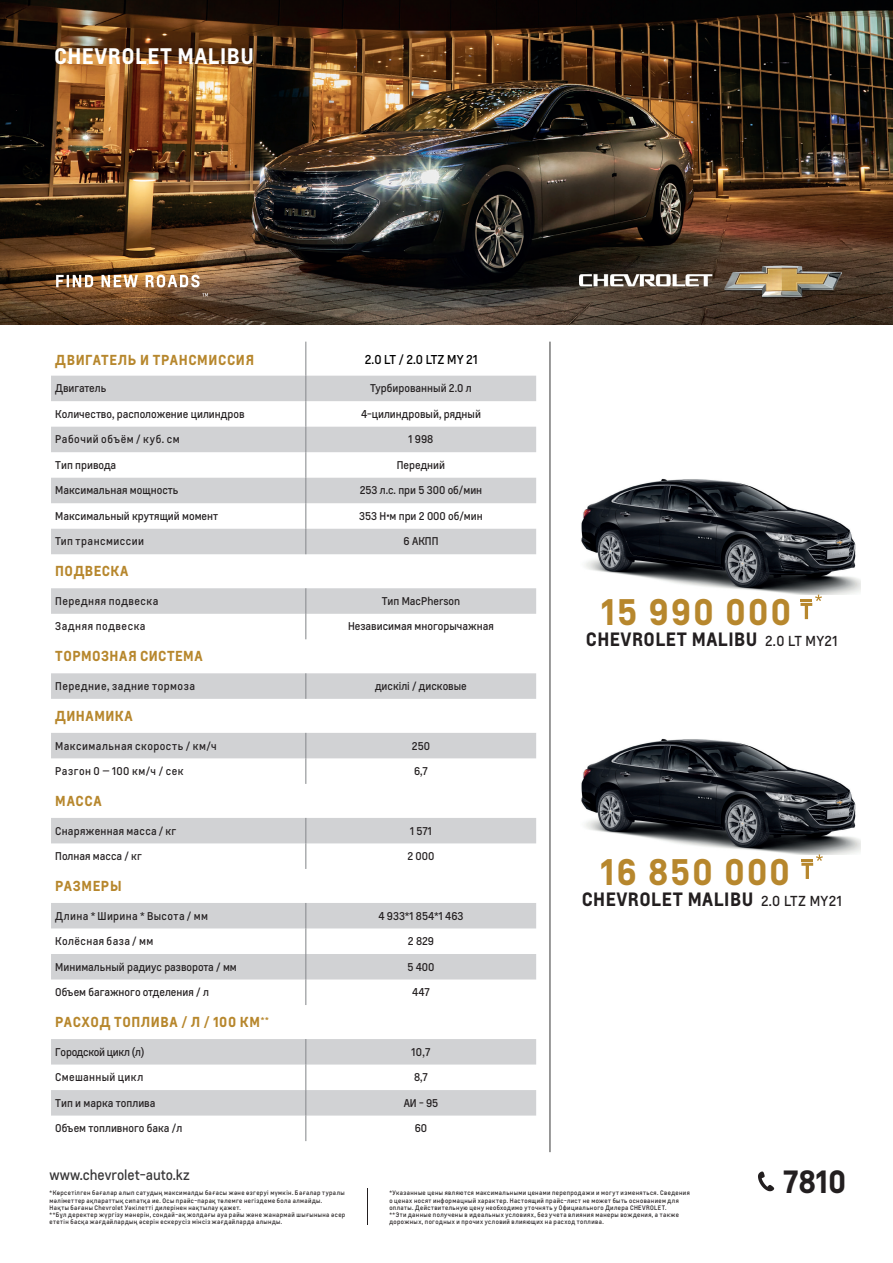
<style>
.page{position:relative;width:893px;height:1263px;background:#fff}
.page>*{position:absolute;margin:0;border:0;box-sizing:border-box;transform-origin:0 0}
.t1{font:700 34.5px "Louis";letter-spacing:.05em;color:#b7872d}
.t2{font:700 30px "Louis";color:#231f20}
.t3{font:700 21px "Louis";letter-spacing:.025em;color:#fff}
.t4{font:700 18px "Louis";letter-spacing:.025em;color:#231f20}
.t5{font:700 13.5px "Louis";letter-spacing:.045em;color:#b7872d}
.t6{font:13.5px "Louis";color:#363536}
.t7{font:12px "Louis";letter-spacing:-.005em;color:#000}
.t8{font:10.5px "Louis";color:#231f20}
.t9{font:10.5px "Louis";letter-spacing:.045em;color:#231f20}
.t10{font:10.5px "Louis";letter-spacing:.03em;color:#231f20}
.t11{font:10.5px "Louis";letter-spacing:.025em;color:#231f20}
.t12{font:10.5px "Louis";letter-spacing:.05em;color:#231f20}
.t13{font:10.5px "Louis";letter-spacing:-.025em;color:#231f20}
.t14{font:10.5px "Louis";letter-spacing:.035em;color:#231f20}
.t15{font:10.5px "Louis";letter-spacing:.055em;color:#231f20}
.t16{font:6px/7.2px "Louis";letter-spacing:.065em;color:#231f20}
.s1{font-weight:400;font-size:13.5px}
</style>
<div class="page">
<img style="left:0;top:0;width:893px;height:324px">
<img style="left:580px;top:263px;width:262px;height:36px">
<svg style="left:56px;top:275px;width:144px;height:12px"></svg>
<svg style="left:202px;top:293px;width:6px;height:4px"></svg>
<img style="left:581px;top:738px;width:280px;height:117px">
<svg style="left:801px;top:854px;width:22px;height:25px"></svg>
<img style="left:581px;top:478px;width:280px;height:117px">
<svg style="left:800px;top:595px;width:22px;height:24px"></svg>
<svg style="left:758px;top:1171px;width:16px;height:20px"></svg>
<hr style="left:367px;top:1188px;width:1px;height:36px;background:#231f20">
<svg style="left:51px;top:376px;width:485px;height:739px"></svg>
<svg style="left:51px;top:818px;width:485px;height:110px"></svg>
<hr style="left:305px;top:342px;width:1px;height:34px;background:#8a8c8f">
<svg style="left:305px;top:376px;width:1px;height:178px"></svg>
<svg style="left:51px;top:588px;width:485px;height:51px"></svg>
<div style="left:51px;top:673px;width:485px;height:26px;background:#d1d2d4"></div>
<svg style="left:51px;top:733px;width:485px;height:51px"></svg>
<svg style="left:305px;top:818px;width:1px;height:51px"></svg>
<svg style="left:305px;top:903px;width:1px;height:102px"></svg>
<svg style="left:305px;top:1039px;width:1px;height:102px"></svg>
<hr style="left:550px;top:342px;width:1px;height:810px;background:#363536">
<h3 class="t3" style="left:54px;top:42px;width:202px">CHEVROLET MALIBU</h3>
<h3 class="t5" style="left:55px;top:351px;width:200px">ДВИГАТЕЛЬ И ТРАНСМИССИЯ</h3>
<h3 class="t7" style="left:365px;top:352px;width:114px">2.0 LT / 2.0 LTZ MY 21</h3>
<h3 class="t8" style="left:55px;top:382px;width:53px">Двигатель</h3>
<h3 class="t8" style="left:370px;top:382px;width:103px">Турбированный 2.0 л</h3>
<h3 class="t8" style="left:55px;top:407px;width:191px">Количество, расположение цилиндров</h3>
<h3 class="t8" style="left:361px;top:407px;width:121px">4-цилиндровый, рядный</h3>
<h3 class="t9" style="left:55px;top:433px;width:126px">Рабочий объём / куб. см</h3>
<h3 class="t8" style="left:409px;top:433px;width:26px">1 998</h3>
<h3 class="t8" style="left:55px;top:458px;width:62px">Тип привода</h3>
<h3 class="t8" style="left:397px;top:458px;width:50px">Передний</h3>
<h3 class="t8" style="left:55px;top:484px;width:125px">Максимальная мощность</h3>
<h3 class="t8" style="left:360px;top:484px;width:124px">253 л.с. при 5 300 об/мин</h3>
<h3 class="t8" style="left:55px;top:509px;width:164px">Максимальный крутящий момент</h3>
<h3 class="t8" style="left:359px;top:509px;width:125px">353 Н•м при 2 000 об/мин</h3>
<h3 class="t9" style="left:55px;top:535px;width:90px">Тип трансмиссии</h3>
<h3 class="t8" style="left:404px;top:535px;width:36px">6 АКПП</h3>
<h3 class="t5" style="left:55px;top:562px;width:75px">ПОДВЕСКА</h3>
<h3 class="t12" style="left:55px;top:594px;width:105px">Передняя подвеска</h3>
<h3 class="t8" style="left:382px;top:594px;width:80px">Тип MacPherson</h3>
<h3 class="t15" style="left:55px;top:620px;width:92px">Задняя подвеска</h3>
<h3 class="t8" style="left:348px;top:620px;width:147px">Независимая многорычажная</h3>
<h3 class="t5" style="left:55px;top:647px;width:149px">ТОРМОЗНАЯ СИСТЕМА</h3>
<h3 class="t9" style="left:55px;top:679px;width:141px">Передние, задние тормоза</h3>
<h3 class="t8" style="left:375px;top:679px;width:93px">дискілі / дисковые</h3>
<h3 class="t5" style="left:55px;top:707px;width:79px">ДИНАМИКА</h3>
<h3 class="t9" style="left:55px;top:739px;width:163px">Максимальная скорость / км/ч</h3>
<h3 class="t8" style="left:412px;top:739px;width:20px">250</h3>
<h3 class="t9" style="left:55px;top:764px;width:130px">Разгон 0 — 100 км/ч / сек</h3>
<h3 class="t8" style="left:414px;top:764px;width:15px">6,7</h3>
<h3 class="t5" style="left:55px;top:792px;width:48px">МАССА</h3>
<h3 class="t11" style="left:55px;top:824px;width:123px">Снаряженная масса / кг</h3>
<h3 class="t8" style="left:410px;top:824px;width:23px">1 571</h3>
<h3 class="t8" style="left:55px;top:849px;width:88px">Полная масса / кг</h3>
<h3 class="t8" style="left:407px;top:849px;width:29px">2 000</h3>
<h3 class="t5" style="left:55px;top:877px;width:68px">РАЗМЕРЫ</h3>
<h3 class="t10" style="left:55px;top:909px;width:154px">Длина * Ширина * Высота / мм</h3>
<h3 class="t8" style="left:378px;top:909px;width:87px">4 933*1 854*1 463</h3>
<h3 class="t14" style="left:55px;top:934px;width:99px">Колёсная база / мм</h3>
<h3 class="t8" style="left:408px;top:934px;width:28px">2 829</h3>
<h3 class="t8" style="left:55px;top:960px;width:183px">Минимальный радиус разворота / мм</h3>
<h3 class="t8" style="left:407px;top:960px;width:29px">5 400</h3>
<h3 class="t8" style="left:55px;top:985px;width:155px">Объем багажного отделения / л</h3>
<h3 class="t8" style="left:412px;top:985px;width:19px">447</h3>
<h3 class="t5" style="left:55px;top:1013px;width:215px">РАСХОД ТОПЛИВА / Л / 100 КМ<sup>**</sup></h3>
<h3 class="t13" style="left:55px;top:1045px;width:91px">Городской цикл (л)</h3>
<h3 class="t8" style="left:412px;top:1045px;width:20px">10,7</h3>
<h3 class="t10" style="left:55px;top:1070px;width:90px">Смешанный цикл</h3>
<h3 class="t8" style="left:414px;top:1070px;width:15px">8,7</h3>
<h3 class="t8" style="left:55px;top:1096px;width:102px">Тип и марка топлива</h3>
<h3 class="t8" style="left:404px;top:1096px;width:36px">АИ - 95</h3>
<h3 class="t8" style="left:55px;top:1121px;width:129px">Объем топливного бака /л</h3>
<h3 class="t8" style="left:415px;top:1121px;width:14px">60</h3>
<h1 class="t1" style="left:602px;top:589px;width:191px">15 990 000</h1>
<h3 class="t4" style="left:586px;top:627px;width:253px">CHEVROLET MALIBU <span class="s1">2.0 LT MY21</span></h3>
<h1 class="t1" style="left:601px;top:849px;width:191px">16 850 000</h1>
<h3 class="t4" style="left:582px;top:887px;width:261px">CHEVROLET MALIBU <span class="s1">2.0 LTZ MY21</span></h3>
<h3 class="t6" style="left:49px;top:1166px;width:142px">www.chevrolet-auto.kz</h3>
<h2 class="t2" style="left:783px;top:1161px;width:65px">7810</h2>
<p class="t16" style="left:50px;top:1189px;width:297px">*Көрсетілген бағалар алып сатудың максималды бағасы және өзгеруі мүмкін. Бағалар туралы мәліметтер ақпараттық сипатқа ие. Осы прайс-парақ төлемге негіздеме бола алмайды.<br>Нақты бағаны Chevrolet Уәкілетті дилерінен нақтылау қажет.<br>**Бұл деректер жүргізу мәнерін, сондай-ақ жолдағы ауа райы және жанармай шығынына әсер ететін басқа жағдайлардың әсерін ескерусіз мінсіз жағдайларда алынды.</p>
<p class="t16" style="left:389px;top:1189px;width:302px">*Указанные цены являются максимальными ценами перепродажи и могут изменяться. Сведения о ценах носят информацный характер. Настоящий прайс-лист не может быть основанием для оплаты. Действительную цену необходимо уточнять у Официального Дилера CHEVROLET.<br>**Эти данные получены в идеальных условиях, без учета влияния манеры вождения, а также дорожных, погодных и прочих условий влияющих на расход топлива.</p>
</div>
